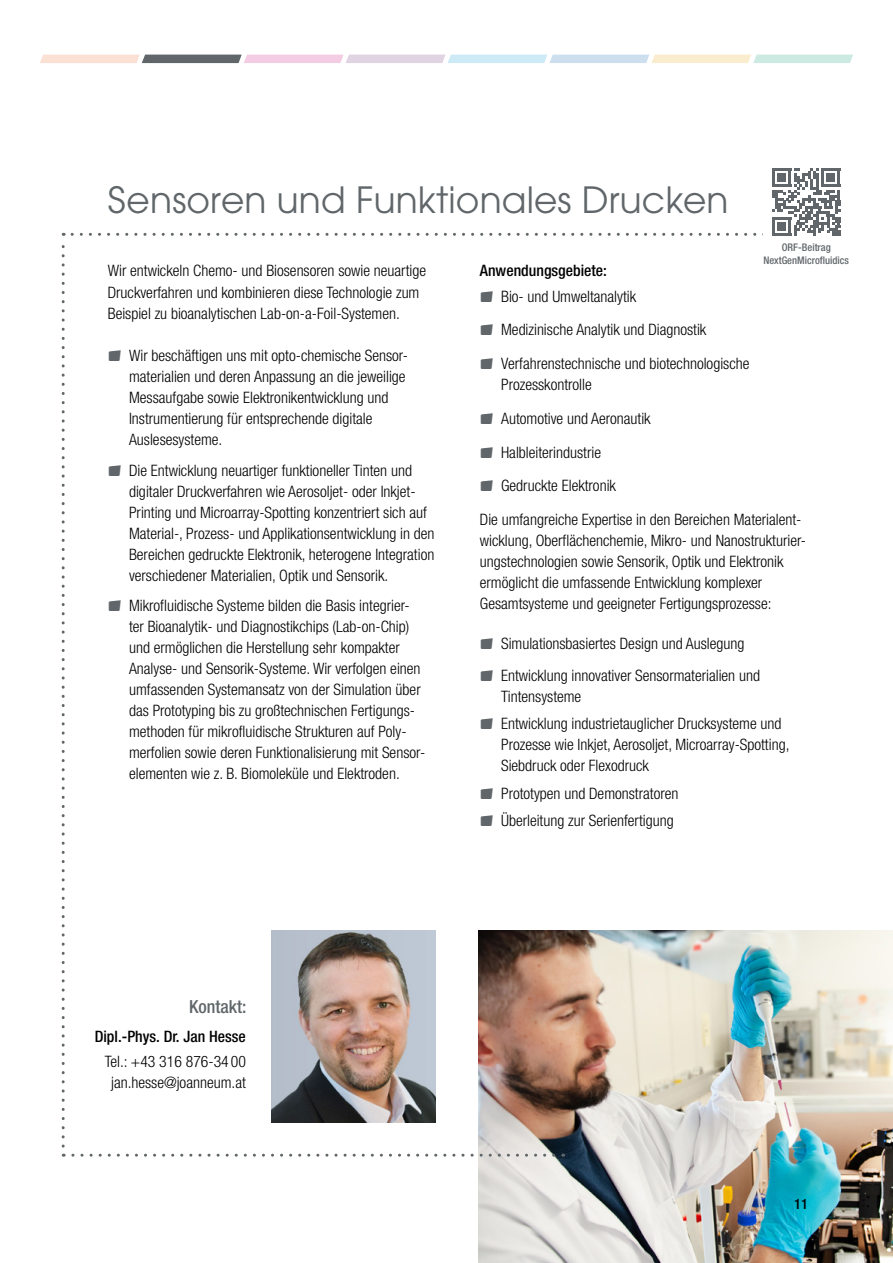
<style>
.page{position:relative;width:893px;height:1263px;background:#fff}
.page>*{position:absolute;margin:0;border:0;box-sizing:border-box;transform-origin:0 0}
.t1{font:36px "ITC Avant Garde Std";letter-spacing:.005em;color:#606669}
.t2{font:500 condensed 18px "Helvetica Neue LT Pro";color:#606669}
.t3{font:300 condensed 15.75px/21px "Helvetica Neue LT Pro";color:#000}
.t4{font:500 condensed 15.75px "Helvetica Neue LT Pro";color:#000}
.t5{font:500 condensed 14.25px "Helvetica Neue LT Pro";color:#000}
.t6{font:500 condensed 10.5px/12.9px "Helvetica Neue LT Pro";color:#606669;text-align:center}
</style>
<div class="page">
<img style="left:478px;top:931px;width:415px;height:332px">
<svg style="left:63px;top:1154px;width:491px;height:3px"></svg>
<svg style="left:62px;top:233px;width:3px;height:913px"></svg>
<img style="left:271px;top:931px;width:165px;height:191px">
<svg style="left:72px;top:168px;width:769px;height:68px"></svg>
<hr style="left:772px;top:233px;width:19px;height:3px;background:#606669">
<div style="left:778px;top:222px;width:8px;height:9px;background:#606669"></div>
<svg style="left:40px;top:55px;width:813px;height:8px"></svg>
<h1 class="t1" style="left:108px;top:177px;width:622px">Sensoren und Funktionales Drucken</h1>
<p class="t3" style="left:108px;top:260px;width:320px">Wir entwickeln Chemo- und Biosensoren sowie neuartige<br>Druckverfahren und kombinieren diese Technologie zum<br>Beispiel zu bioanalytischen Lab-on-a-Foil-Systemen.</p>
<p class="t3" style="left:129px;top:345px;width:280px">Wir beschäftigen uns mit opto-chemische Sensor&shy;materialien und deren Anpassung an die jeweilige Messaufgabe sowie Elektronikentwicklung und Instrumentierung für entsprechende digitale Auslesesysteme.</p>
<p class="t3" style="left:129px;top:459px;width:307px">Die Entwicklung neuartiger funktioneller Tinten und digitaler Druckverfahren wie Aerosoljet- oder Inkjet-Printing und Microarray-Spotting konzentriert sich auf Material-, Prozess- und Applikationsentwicklung in den Bereichen gedruckte Elektronik, heterogene Integration verschiedener Materialien, Optik und Sensorik.</p>
<p class="t3" style="left:129px;top:595px;width:296px">Mikrofluidische Systeme bilden die Basis integrier&shy;ter Bioanalytik- und Diagnostikchips (Lab-on-Chip) und ermöglichen die Herstellung sehr kompakter Analyse- und Sensorik-Systeme. Wir verfolgen einen umfassenden Systemansatz von der Simulation über das Prototyping bis zu großtechnischen Fertigungs&shy;methoden für mikrofluidische Strukturen auf Poly&shy;merfolien sowie deren Funktionalisierung mit Sensor&shy;elementen wie z. B. Biomoleküle und Elektroden.</p>
<p class="t6" style="left:763px;top:241px;width:87px">ORF-Beitrag<br>NextGenMicrofluidics</p>
<p class="t4" style="left:480px;top:261px;width:129px">Anwendungsgebiete:</p>
<p class="t3" style="left:501px;top:279px;width:250px;line-height:33.8px">Bio- und Umweltanalytik<br>Medizinische Analytik und Diagnostik<br>Verfahrenstechnische und biotechnologische</p>
<p class="t3" style="left:501px;top:374px;width:92px">Prozesskontrolle</p>
<p class="t3" style="left:501px;top:408px;width:151px">Automotive und Aeronautik</p>
<p class="t3" style="left:501px;top:441px;width:101px">Halbleiterindustrie</p>
<p class="t3" style="left:501px;top:475px;width:116px">Gedruckte Elektronik</p>
<p class="t3" style="left:480px;top:509px;width:323px">Die umfangreiche Expertise in den Bereichen Materialent-</p>
<p class="t3" style="left:480px;top:530px;width:326px">wicklung, Oberflächenchemie, Mikro- und Nanostrukturier&shy;ungstechnologien sowie Sensorik, Optik und Elektronik ermöglicht die umfassende Entwicklung komplexer Gesamtsysteme und geeigneter Fertigungsprozesse:</p>
<p class="t3" style="left:501px;top:628px;width:260px;line-height:31.7px">Simulationsbasiertes Design und Auslegung<br>Entwicklung innovativer Sensormaterialien und</p>
<p class="t3" style="left:501px;top:683px;width:282px;line-height:27.5px">Tintensysteme<br>Entwicklung industrietauglicher Drucksysteme und</p>
<p class="t3" style="left:501px;top:734px;width:290px">Prozesse wie Inkjet, Aerosoljet, Microarray-Spotting,<br>Siebdruck oder Flexodruck</p>
<p class="t3" style="left:501px;top:779px;width:179px;line-height:27.5px">Prototypen und Demonstratoren<br>Überleitung zur Serienfertigung</p>
<p class="t2" style="left:189px;top:996px;width:59px">Kontakt:</p>
<p class="t4" style="left:95px;top:1027px;width:153px">Dipl.-Phys. Dr. Jan Hesse</p>
<p class="t3" style="left:105px;top:1051px;width:143px;text-align:center">Tel.: +43 316 876-34 00 jan.hesse@joanneum.at</p>
<p class="t5" style="left:794px;top:1195px;width:15px">11</p>
</div>
